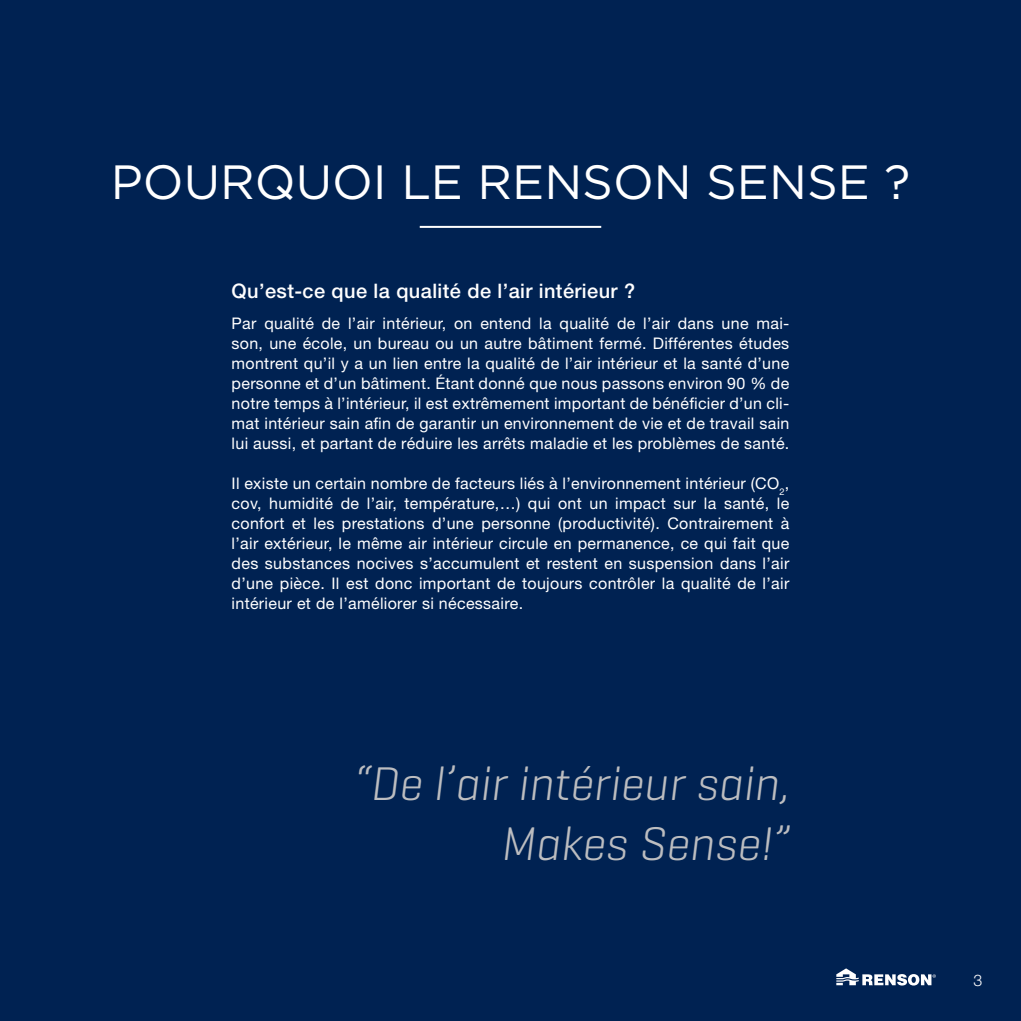
<style>
.page{position:relative;width:1021px;height:1021px;background:#fff}
.page>*{position:absolute;margin:0;border:0;box-sizing:border-box;transform-origin:0 0}
.Text_Introtext{font:italic 300 48px/60px "Geogrotesque";color:#bcbdc0;text-align:right}
.T1{font:48px "Gotham";color:#fff}
.T2{font:500 20px "Helvetica Neue LT Std";letter-spacing:.02em;color:#fff}
.body_negative{font:16px/20px "Helvetica Neue LT Std";letter-spacing:.02em;color:#fff;text-align:justify}
.t1{font:300 16px "Helvetica Neue LT Std";color:#fff}
</style>
<div class="page">
<div style="left:0;top:0;width:1020px;height:1020px;background:#002252"></div>
<svg style="left:836px;top:968px;width:99px;height:17px"></svg>
<hr style="left:420px;top:226px;width:181px;height:2px;background:#fff">
<p class="T1" style="left:111px;top:151px;width:800px">POURQUOI LE RENSON SENSE ?</p>
<p class="T2" style="left:231px;top:279px;width:405px">Qu’est-ce que la qualité de l’air intérieur ?</p>
<p class="body_negative" style="left:231px;top:313px;width:559px">Par qualité de l’air intérieur, on entend la qualité de l’air dans une mai&shy;son, une école, un bureau ou un autre bâtiment fermé. Différentes études montrent qu’il y a un lien entre la qualité de l’air intérieur et la santé d’une personne et d’un bâtiment. Étant donné que nous passons environ 90 % de notre temps à l’intérieur, il est extrêmement important de bénéficier d’un cli&shy;mat intérieur sain afin de garantir un environnement de vie et de travail sain lui aussi, et partant de réduire les arrêts maladie et les problèmes de santé.</p>
<p class="body_negative" style="left:231px;top:473px;width:559px">Il existe un certain nombre de facteurs liés à l’environnement intérieur (CO<sub>2</sub>, cov, humidité de l’air, température,…) qui ont un impact sur la santé, le confort et les prestations d’une personne (productivité). Contrairement à l’air extérieur, le même air intérieur circule en permanence, ce qui fait que des substances nocives s’accumulent et restent en suspension dans l’air d’une pièce. Il est donc important de toujours contrôler la qualité de l’air intérieur et de l’améliorer si nécessaire.</p>
<p class="Text_Introtext" style="left:352px;top:752px;width:438px">“De l’air intérieur sain,<br>Makes Sense!”</p>
<p class="t1" style="left:973px;top:970px;width:10px">3</p>
</div>
